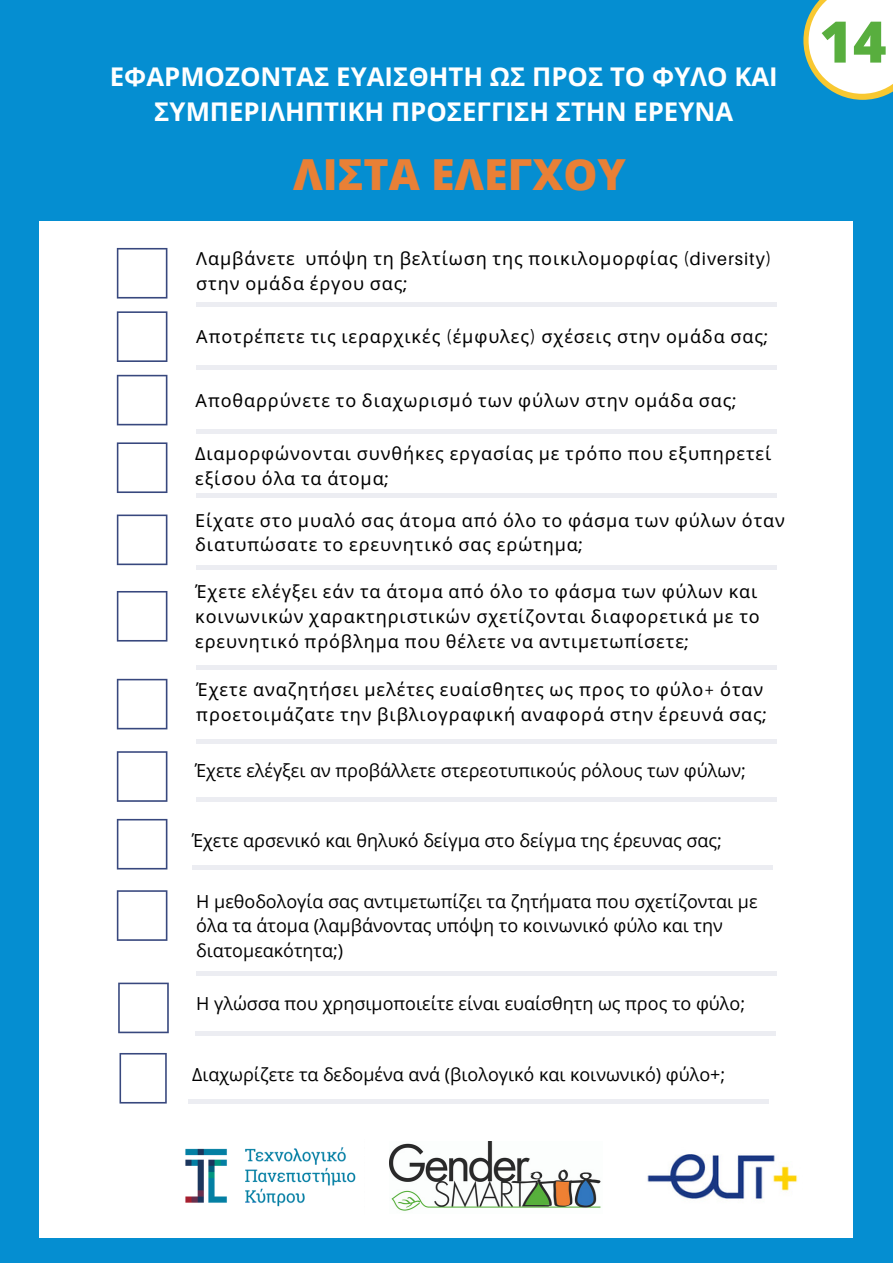
<style>
.page{position:relative;width:893px;height:1264px;background:#fff}
.page>*{position:absolute;margin:0;border:0;box-sizing:border-box;transform-origin:0 0}
.t1{font:800 57.3px "Open Sans";color:#58ae3e}
.t2{font:800 42.75px "Open Sans";color:#e98036}
.t3{font:700 25.8px/35.5px "Open Sans";color:#fff;text-align:center}
.t4{font:18px/24.8px "Noto Sans";letter-spacing:.05em;color:#000}
.t5{font:18px/24.8px "Open Sans";color:#000}
.s1{font-family:"Aileron"}
</style>
<div class="page">
<div style="left:0;top:0;width:892px;height:1262px;background:#058ed1"></div>
<div style="left:40px;top:221px;width:812px;height:1016px;background:#fff"></div>
<hr style="left:196px;top:302px;width:580px;height:4px;background:#ecedf2">
<div style="left:196px;top:365px;width:580px;height:5px;background:#ecedf2"></div>
<hr style="left:196px;top:429px;width:580px;height:4px;background:#ecedf2">
<hr style="left:196px;top:493px;width:580px;height:4px;background:#ecedf2">
<hr style="left:196px;top:565px;width:580px;height:4px;background:#ecedf2">
<div style="left:196px;top:664px;width:580px;height:5px;background:#ecedf2"></div>
<div style="left:196px;top:738px;width:580px;height:5px;background:#ecedf2"></div>
<hr style="left:196px;top:797px;width:580px;height:4px;background:#ecedf2">
<hr style="left:192px;top:865px;width:580px;height:4px;background:#ecedf2">
<div style="left:196px;top:970px;width:580px;height:5px;background:#ecedf2"></div>
<div style="left:195px;top:1030px;width:580px;height:5px;background:#ecedf2"></div>
<svg style="left:117px;top:248px;width:50px;height:50px"></svg>
<svg style="left:117px;top:311px;width:50px;height:51px"></svg>
<svg style="left:117px;top:375px;width:50px;height:50px"></svg>
<svg style="left:117px;top:442px;width:50px;height:51px"></svg>
<svg style="left:117px;top:514px;width:50px;height:51px"></svg>
<svg style="left:117px;top:591px;width:50px;height:50px"></svg>
<svg style="left:117px;top:679px;width:50px;height:50px"></svg>
<svg style="left:117px;top:751px;width:50px;height:50px"></svg>
<svg style="left:117px;top:819px;width:50px;height:50px"></svg>
<svg style="left:117px;top:890px;width:50px;height:50px"></svg>
<svg style="left:118px;top:982px;width:51px;height:51px"></svg>
<svg style="left:119px;top:1053px;width:48px;height:50px"></svg>
<img style="left:390px;top:1141px;width:211px;height:70px">
<img style="left:185px;top:1147px;width:171px;height:60px">
<hr style="left:189px;top:1099px;width:580px;height:4px;background:#ecedf2">
<svg style="left:803px;top:0;width:89px;height:100px;background:#dfebe4"></svg>
<img style="left:647px;top:1154px;width:151px;height:46px">
<h3 class="t3" style="left:110px;top:58px;width:669px">ΕΦΑΡΜΟΖΟΝΤΑΣ ΕΥΑΙΣΘΗΤΗ ΩΣ ΠΡΟΣ ΤΟ ΦΥΛΟ ΚΑΙ<br>ΣΥΜΠΕΡΙΛΗΠΤΙΚΗ ΠΡΟΣΕΓΓΙΣΗ ΣΤΗΝ ΕΡΕΥΝΑ</h3>
<h2 class="t2" style="left:293px;top:144px;width:334px">ΛΙΣΤΑ ΕΛΕΓΧΟΥ</h2>
<p class="t4" style="left:196px;top:246px;width:576px">Λαμβάνετε υπόψη τη βελτίωση της ποικιλομορφίας <span class="s1">(diversity) </span>στην ομάδα έργου σας<span class="s1">;</span></p>
<p class="t4" style="left:196px;top:324px;width:573px">Αποτρέπετε τις ιεραρχικές <span class="s1">(</span>έμφυλες<span class="s1">)</span> σχέσεις στην ομάδα σας<span class="s1">;</span></p>
<p class="t4" style="left:196px;top:387px;width:542px">Αποθαρρύνετε το διαχωρισμό των φύλων στην ομάδα σας<span class="s1">;</span></p>
<p class="t4" style="left:195px;top:440px;width:577px">Διαμορφώνονται συνθήκες εργασίας με τρόπο που εξυπηρετεί εξίσου όλα τα άτομα<span class="s1">;</span></p>
<p class="t4" style="left:195px;top:507px;width:591px">Είχατε στο μυαλό σας άτομα από όλο το φάσμα των φύλων όταν διατυπώσατε το ερευνητικό σας ερώτημα<span class="s1">;</span></p>
<p class="t4" style="left:195px;top:579px;width:566px">Έχετε ελέγξει εάν τα άτομα από όλο το φάσμα των φύλων και κοινωνικών χαρακτηριστικών σχετίζονται διαφορετικά με το ερευνητικό πρόβλημα που θέλετε να αντιμετωπίσετε<span class="s1">;</span></p>
<p class="t4" style="left:196px;top:676px;width:572px">Έχετε αναζητήσει μελέτες ευαίσθητες ως προς το φύλο<span class="s1">+</span> όταν προετοιμάζατε την βιβλιογραφική αναφορά στην έρευνά σας<span class="s1">;</span></p>
<p class="t5" style="left:195px;top:757px;width:552px">Έχετε ελέγξει αν προβάλλετε στερεοτυπικούς ρόλους των φύλων;</p>
<p class="t5" style="left:192px;top:827px;width:531px">Έχετε αρσενικό και θηλυκό δείγμα στο δείγμα της έρευνας σας;</p>
<p class="t5" style="left:196px;top:888px;width:562px">Η μεθοδολογία σας αντιμετωπίζει τα ζητήματα που σχετίζονται με όλα τα άτομα (λαμβάνοντας υπόψη το κοινωνικό φύλο και την διατομεακότητα;)</p>
<p class="t5" style="left:196px;top:990px;width:550px">Η γλώσσα που χρησιμοποιείτε είναι ευαίσθητη ως προς το φύλο;</p>
<p class="t5" style="left:192px;top:1061px;width:534px">Διαχωρίζετε τα δεδομένα ανά (βιολογικό και κοινωνικό) φύλο+;</p>
<h1 class="t1" style="left:819px;top:1px;width:69px">14</h1>
</div>
